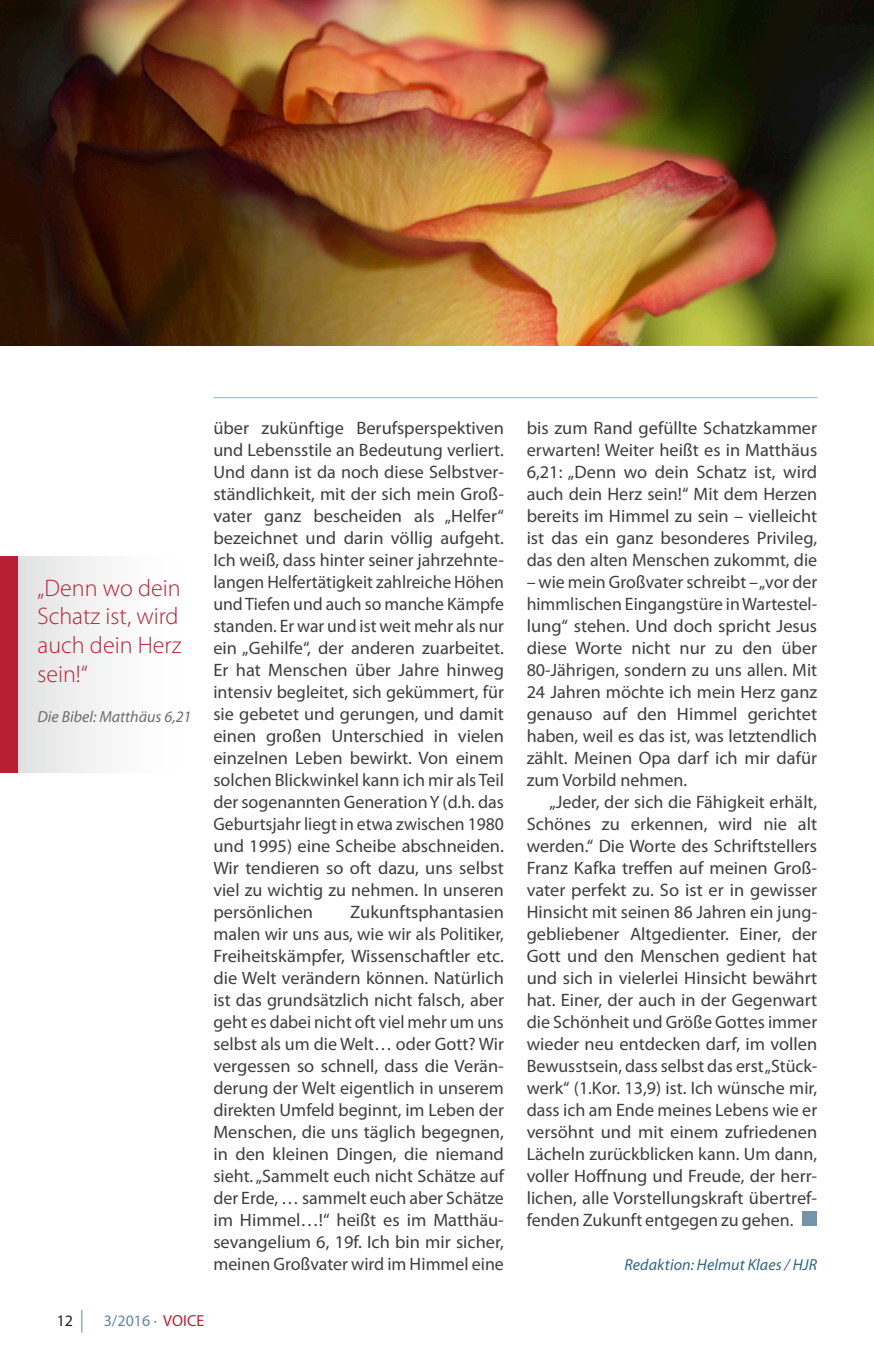
<style>
.page{position:relative;width:874px;height:1361px;background:#fff}
.page>*{position:absolute;margin:0;border:0;box-sizing:border-box;transform-origin:0 0}
.V-Zitat{font:300 24px/28.8px "Myriad Pro";color:#b91f32}
.V-Text-9{font:18px/22px "Myriad Pro";color:#3e3e3f;text-align:justify}
.V-Autorenname_Ende{font:italic 16px "Myriad Pro";letter-spacing:.005em;color:#2f647f}
.V-Zitat-2{font:italic 16px "Myriad Pro";color:#6c6d70}
.t1{font:16px "Myriad Pro";color:#64879e}
.t2{font:16px "Myriad Pro";color:#231f20}
.s1{color:#b91f32}
</style>
<div class="page">
<svg style="left:81px;top:1310px;width:1px;height:22px"></svg>
<hr style="left:213px;top:397px;width:603px;height:1px;background:#9bafc1">
<div style="left:802px;top:1211px;width:14px;height:15px;background:#7594aa"></div>
<svg style="left:17px;top:556px;width:85px;height:216px"></svg>
<img style="left:0;top:0;width:873px;height:346px">
<hr style="left:873px;top:21px;width:1px;height:47px;background:#9bafc1">
<div style="left:0;top:556px;width:17px;height:216px;background:#b91f32"></div>
<p class="V-Zitat" style="left:37px;top:573px;width:146px">„Denn wo dein<br>Schatz ist, wird auch dein Herz sein!“</p>
<p class="V-Zitat-2" style="left:37px;top:707px;width:155px">Die Bibel: Matthäus 6,21</p>
<p class="V-Text-9" style="left:213px;top:416px;width:292px">über zukünftige Berufsperspektiven und Lebensstile an Bedeutung verliert.<br>Und dann ist da noch diese Selbstver&shy;ständlichkeit, mit der sich mein Groß&shy;vater ganz bescheiden als „Helfer“ bezeichnet und darin völlig aufgeht.<br>Ich weiß, dass hinter seiner jahrzehnte&shy;langen Helfertätigkeit zahlreiche Höhen und Tiefen und auch so manche Kämpfe standen. Er war und ist weit mehr als nur ein „Gehilfe“, der anderen zuarbeitet.<br>Er hat Menschen über Jahre hinweg intensiv begleitet, sich gekümmert, für sie gebetet und gerungen, und damit einen großen Unterschied in vielen einzelnen Leben bewirkt. Von einem solchen Blickwinkel kann ich mir als Teil der sogenannten Generation Y (d.h. das Geburtsjahr liegt in etwa zwischen 1980 und 1995) eine Scheibe abschneiden.<br>Wir tendieren so oft dazu, uns selbst viel zu wichtig zu nehmen. In unseren persönlichen</p>
<p class="V-Text-9" style="left:213px;top:900px;width:292px;text-indent:137px">Zukunftsphantasien malen wir uns aus, wie wir als Politiker, Freiheitskämpfer, Wissenschaftler etc. die Welt verändern können. Natürlich ist das grundsätzlich nicht falsch, aber geht es dabei nicht oft viel mehr um uns selbst als um die Welt… oder Gott? Wir vergessen so schnell, dass die Verän&shy;derung der Welt eigentlich in unserem direkten Umfeld beginnt, im Leben der Menschen, die uns täglich begegnen, in den kleinen Dingen, die niemand sieht. „Sammelt euch nicht Schätze auf der Erde, … sammelt euch aber Schätze im Himmel…!“ heißt es im Matthäu&shy;sevangelium 6, 19f. Ich bin mir sicher, meinen Großvater wird im Himmel eine</p>
<p class="t2" style="left:57px;top:1311px;width:18px">12</p>
<p class="t1" style="left:104px;top:1311px;width:102px">3/2016 · <span class="s1">VOICE</span></p>
<p class="V-Text-9" style="left:526px;top:416px;width:292px">bis zum Rand gefüllte Schatzkammer erwarten! Weiter heißt es in Matthäus 6,21: „Denn wo dein Schatz ist, wird auch dein Herz sein!“ Mit dem Herzen bereits im Himmel zu sein – vielleicht ist das ein ganz besonderes Privileg, das den alten Menschen zukommt, die</p>
<p class="V-Text-9" style="left:526px;top:570px;width:292px">– wie mein Großvater schreibt – „vor der himmlischen Eingangstüre in Wartestel&shy;lung“ stehen. Und doch spricht Jesus diese Worte nicht nur zu den über 80-Jährigen, sondern zu uns allen. Mit 24 Jahren möchte ich mein Herz ganz genauso auf den Himmel gerichtet haben, weil es das ist, was letztendlich zählt. Meinen Opa darf ich mir dafür zum Vorbild nehmen.</p>
<p class="V-Text-9" style="left:526px;top:790px;width:292px;text-indent:23px">„Jeder, der sich die Fähigkeit erhält, Schönes zu erkennen, wird nie alt werden.“ Die Worte des Schriftstellers Franz Kafka treffen auf meinen Groß&shy;vater perfekt zu. So ist er in gewisser Hinsicht mit seinen 86 Jahren ein jung&shy;gebliebener Altgedienter. Einer, der Gott und den Menschen gedient hat und sich in vielerlei Hinsicht bewährt hat. Einer, der auch in der Gegenwart die Schönheit und Größe Gottes immer wieder neu entdecken darf, im vollen Bewusstsein, dass selbst das erst „Stück&shy;werk“ (1.Kor. 13,9) ist. Ich wünsche mir, dass ich am Ende meines Lebens wie er versöhnt und mit einem zufriedenen Lächeln zurückblicken kann. Um dann, voller Hoffnung und Freude, der herr&shy;lichen, alle Vorstellungskraft übertref&shy;fenden Zukunft entgegen zu gehen.</p>
<p class="V-Autorenname_Ende" style="left:624px;top:1254px;width:194px">Redaktion: Helmut Klaes / HJR</p>
</div>
